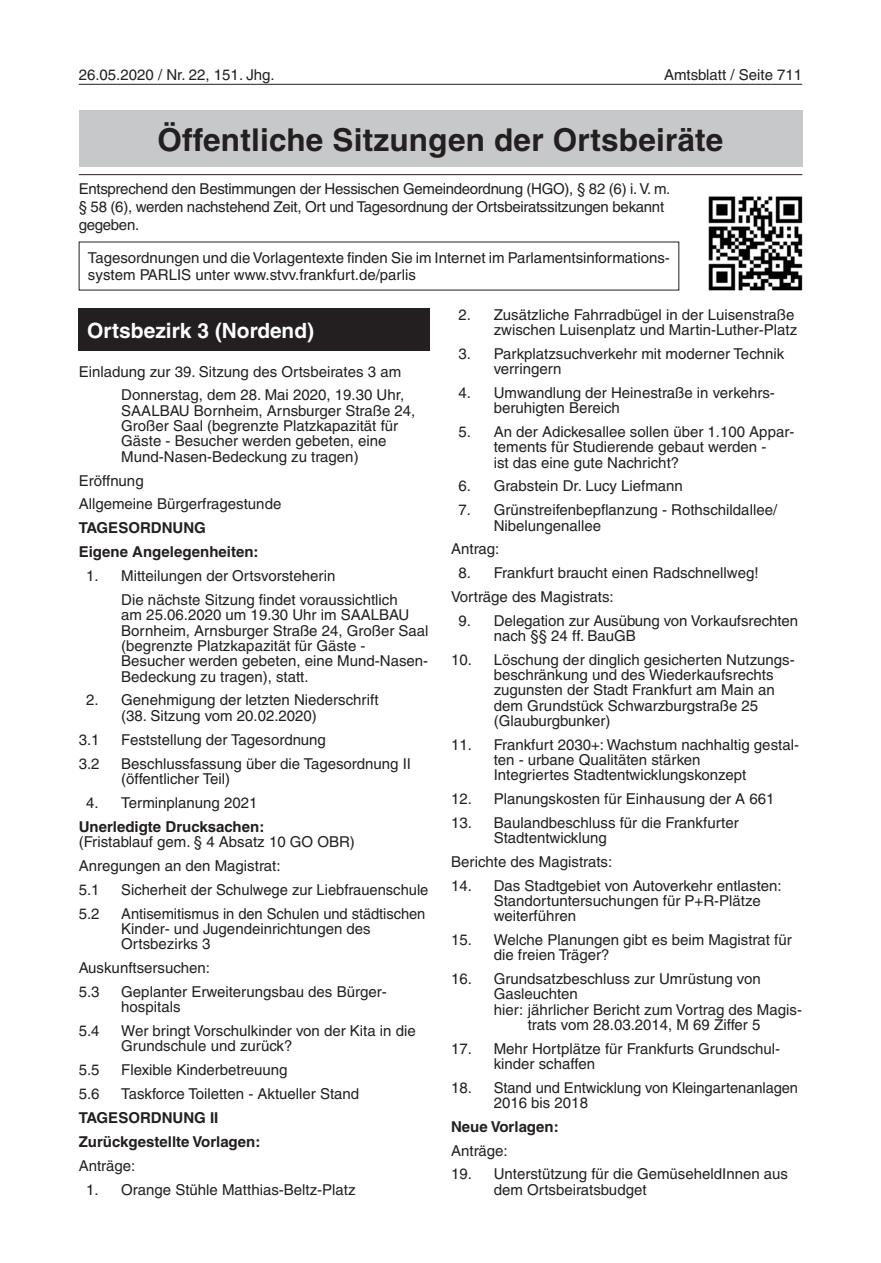
<style>
.page{position:relative;width:881px;height:1263px;background:#fff}
.page>*{position:absolute;margin:0;border:0;box-sizing:border-box;transform-origin:0 0}
.Frankfurt{font:700 31.5px "Helvetica LT";letter-spacing:.005em;color:#231f20}
.Frankfurt-2{font:700 21px "Helvetica LT";color:#fff}
.Frankfurt-3{font:15px/15.3px "Helvetica LT";color:#231f20}
.Frankfurt-4{font:15px "Helvetica LT";letter-spacing:-.02em;color:#231f20}
.Frankfurt-5{font:700 15px "Helvetica LT";color:#231f20}
</style>
<div class="page">
<hr style="left:79px;top:84px;width:722px;height:1px;background:#231f20">
<img style="left:708px;top:196px;width:93px;height:95px">
<hr style="left:79px;top:174px;width:722px;height:1px;background:#231f20">
<div style="left:79px;top:111px;width:722px;height:56px;background:#c7c8ca"></div>
<div style="left:79px;top:308px;width:350px;height:43px;background:#231f20"></div>
<p class="Frankfurt-3" style="left:79px;top:67px;width:197px">26.05.2020 / Nr. 22, 151. Jhg.</p>
<p class="Frankfurt-3" style="left:663px;top:67px;width:140px">Amtsblatt / Seite 711</p>
<p class="Frankfurt" style="left:157px;top:120px;width:567px">Öffentliche Sitzungen der Ortsbeiräte</p>
<p class="Frankfurt-4" style="left:79px;top:180px;width:593px">Entsprechend den Bestimmungen der Hessischen Gemeindeordnung (HGO), § 82 (6) i. V. m.</p>
<p class="Frankfurt-4" style="left:79px;top:198px;width:586px">§ 58 (6), werden nachstehend Zeit, Ort und Tagesordnung der Ortsbeiratssitzungen bekannt</p>
<p class="Frankfurt-4" style="left:79px;top:216px;width:62px">gegeben.</p>
<p class="Frankfurt-3" style="left:88px;top:249px;width:583px;line-height:17.4px">Tagesordnungen und die Vorlagentexte finden Sie im Internet im Parlamentsinformations&shy;system PARLIS unter www.stvv.frankfurt.de/parlis</p>
<p class="Frankfurt-2" style="left:87px;top:317px;width:228px">Ortsbezirk 3 (Nordend)</p>
<p class="Frankfurt-3" style="left:79px;top:364px;width:324px">Einladung zur 39. Sitzung des Ortsbeirates 3 am</p>
<p class="Frankfurt-3" style="left:121px;top:387px;width:284px">Donnerstag, dem 28. Mai 2020, 19.30 Uhr,</p>
<p class="Frankfurt-3" style="left:121px;top:403px;width:295px">SAALBAU Bornheim, Arnsburger Straße 24, Großer Saal (begrenzte Platzkapazität für Gäste - Besucher werden gebeten, eine Mund-Nasen-Bedeckung zu tragen)</p>
<p class="Frankfurt-3" style="left:79px;top:473px;width:66px">Eröffnung</p>
<p class="Frankfurt-3" style="left:79px;top:496px;width:204px">Allgemeine Bürgerfragestunde</p>
<p class="Frankfurt-5" style="left:79px;top:519px;width:129px">TAGESORDNUNG</p>
<p class="Frankfurt-5" style="left:79px;top:543px;width:181px">Eigene Angelegenheiten:</p>
<p class="Frankfurt-3" style="left:86px;top:568px;width:250px">1. Mitteilungen der Ortsvorsteherin</p>
<p class="Frankfurt-3" style="left:121px;top:592px;width:309px">Die nächste Sitzung findet voraussichtlich<br>am 25.06.2020 um 19.30 Uhr im SAALBAU Bornheim, Arnsburger Straße 24, Großer Saal (begrenzte Platzkapazität für Gäste - Besucher werden gebeten, eine Mund-Nasen-Bedeckung zu tragen), statt.</p>
<p class="Frankfurt-3" style="left:86px;top:692px;width:294px">2. Genehmigung der letzten Niederschrift</p>
<p class="Frankfurt-3" style="left:121px;top:708px;width:197px">(38. Sitzung vom 20.02.2020)</p>
<p class="Frankfurt-3" style="left:79px;top:732px;width:22px">3.1</p>
<p class="Frankfurt-3" style="left:121px;top:732px;width:206px">Feststellung der Tagesordnung</p>
<p class="Frankfurt-3" style="left:79px;top:755px;width:22px">3.2</p>
<p class="Frankfurt-3" style="left:121px;top:755px;width:291px">Beschlussfassung über die Tagesordnung II (öffentlicher Teil)</p>
<p class="Frankfurt-3" style="left:86px;top:795px;width:173px">4. Terminplanung 2021</p>
<p class="Frankfurt-5" style="left:79px;top:817px;width:187px">Unerledigte Drucksachen:</p>
<p class="Frankfurt-3" style="left:79px;top:834px;width:277px">(Fristablauf gem. § 4 Absatz 10 GO OBR)</p>
<p class="Frankfurt-3" style="left:79px;top:858px;width:203px">Anregungen an den Magistrat:</p>
<p class="Frankfurt-3" style="left:79px;top:882px;width:22px">5.1</p>
<p class="Frankfurt-3" style="left:121px;top:882px;width:308px">Sicherheit der Schulwege zur Liebfrauenschule</p>
<p class="Frankfurt-3" style="left:79px;top:905px;width:22px">5.2</p>
<p class="Frankfurt-3" style="left:121px;top:905px;width:305px">Antisemitismus in den Schulen und städtischen<br>Kinder- und Jugendeinrichtungen des<br>Ortsbezirks 3</p>
<p class="Frankfurt-3" style="left:79px;top:960px;width:133px">Auskunftsersuchen:</p>
<p class="Frankfurt-3" style="left:79px;top:984px;width:22px">5.3</p>
<p class="Frankfurt-3" style="left:121px;top:984px;width:267px">Geplanter Erweiterungsbau des Bürger&shy;hospitals</p>
<p class="Frankfurt-3" style="left:79px;top:1023px;width:22px">5.4</p>
<p class="Frankfurt-3" style="left:121px;top:1023px;width:296px">Wer bringt Vorschulkinder von der Kita in die<br>Grundschule und zurück?</p>
<p class="Frankfurt-3" style="left:79px;top:1062px;width:22px">5.5</p>
<p class="Frankfurt-3" style="left:121px;top:1062px;width:167px">Flexible Kinderbetreuung</p>
<p class="Frankfurt-3" style="left:79px;top:1086px;width:22px">5.6</p>
<p class="Frankfurt-3" style="left:121px;top:1086px;width:239px">Taskforce Toiletten - Aktueller Stand</p>
<p class="Frankfurt-5" style="left:79px;top:1108px;width:141px">TAGESORDNUNG II</p>
<p class="Frankfurt-5" style="left:79px;top:1132px;width:183px">Zurückgestellte Vorlagen:</p>
<p class="Frankfurt-3" style="left:79px;top:1158px;width:58px">Anträge:</p>
<p class="Frankfurt-3" style="left:86px;top:1181px;width:271px">1. Orange Stühle Matthias-Beltz-Platz</p>
<p class="Frankfurt-3" style="left:458px;top:307px;width:340px;text-align:right">2. Zusätzliche Fahrradbügel in der Luisenstraße zwischen Luisenplatz und Martin-Luther-Platz</p>
<p class="Frankfurt-3" style="left:493px;top:346px;width:292px;text-indent:-35px">3. Parkplatzsuchverkehr mit moderner Technik verringern</p>
<p class="Frankfurt-3" style="left:493px;top:385px;width:282px;text-indent:-35px">4. Umwandlung der Heinestraße in verkehrs&shy;beruhigten Bereich</p>
<p class="Frankfurt-3" style="left:458px;top:424px;width:337px;text-align:center">5. An der Adickesallee sollen über 1.100 Appar&shy;tements für Studierende gebaut werden -</p>
<p class="Frankfurt-3" style="left:493px;top:455px;width:187px">ist das eine gute Nachricht?</p>
<p class="Frankfurt-3" style="left:458px;top:478px;width:226px">6. Grabstein Dr. Lucy Liefmann</p>
<p class="Frankfurt-3" style="left:493px;top:502px;width:285px;text-indent:-35px">7. Grünstreifenbepflanzung - Rothschildallee/<br>Nibelungenallee</p>
<p class="Frankfurt-3" style="left:451px;top:541px;width:50px">Antrag:</p>
<p class="Frankfurt-3" style="left:458px;top:565px;width:301px">8. Frankfurt braucht einen Radschnellweg!</p>
<p class="Frankfurt-3" style="left:451px;top:589px;width:164px">Vorträge des Magistrats:</p>
<p class="Frankfurt-3" style="left:493px;top:613px;width:306px;text-indent:-35px">9. Delegation zur Ausübung von Vorkaufsrechten nach §§ 24 ff. BauGB</p>
<p class="Frankfurt-3" style="left:493px;top:652px;width:302px;text-indent:-43px">10. Löschung der dinglich gesicherten Nutzungs&shy;beschränkung und des Wiederkaufsrechts zugunsten der Stadt Frankfurt am Main an dem Grundstück Schwarzburgstraße 25 (Glauburgbunker)</p>
<p class="Frankfurt-3" style="left:493px;top:737px;width:307px;text-indent:-43px">11. Frankfurt 2030+: Wachstum nachhaltig gestal&shy;ten - urbane Qualitäten stärken</p>
<p class="Frankfurt-3" style="left:493px;top:767px;width:254px">Integriertes Stadtentwicklungskonzept</p>
<p class="Frankfurt-3" style="left:451px;top:791px;width:325px">12. Planungskosten für Einhausung der A 661</p>
<p class="Frankfurt-3" style="left:493px;top:815px;width:246px;text-indent:-43px">13. Baulandbeschluss für die Frankfurter<br>Stadtentwicklung</p>
<p class="Frankfurt-3" style="left:451px;top:854px;width:162px">Berichte des Magistrats:</p>
<p class="Frankfurt-3" style="left:451px;top:878px;width:332px">14. Das Stadtgebiet von Autoverkehr entlasten:</p>
<p class="Frankfurt-3" style="left:493px;top:893px;width:268px">Standortuntersuchungen für P+R-Plätze weiterführen</p>
<p class="Frankfurt-3" style="left:493px;top:932px;width:299px;text-indent:-43px">15. Welche Planungen gibt es beim Magistrat für die freien Träger?</p>
<p class="Frankfurt-3" style="left:493px;top:971px;width:268px;text-indent:-43px">16. Grundsatzbeschluss zur Umrüstung von<br>Gasleuchten</p>
<p class="Frankfurt-3" style="left:493px;top:1001px;width:310px;text-align:center">hier: jährlicher Bericht zum Vortrag des Magis&shy;trats vom 28.03.2014, M 69 Ziffer 5</p>
<p class="Frankfurt-3" style="left:493px;top:1041px;width:288px;text-indent:-43px">17. Mehr Hortplätze für Frankfurts Grundschul&shy;kinder schaffen</p>
<p class="Frankfurt-3" style="left:493px;top:1080px;width:306px;text-indent:-43px">18. Stand und Entwicklung von Kleingartenanlagen<br>2016 bis 2018</p>
<p class="Frankfurt-5" style="left:451px;top:1117px;width:109px">Neue Vorlagen:</p>
<p class="Frankfurt-3" style="left:451px;top:1142px;width:58px">Anträge:</p>
<p class="Frankfurt-3" style="left:493px;top:1166px;width:296px;text-indent:-43px">19. Unterstützung für die GemüseheldInnen aus dem Ortsbeiratsbudget</p>
</div>
